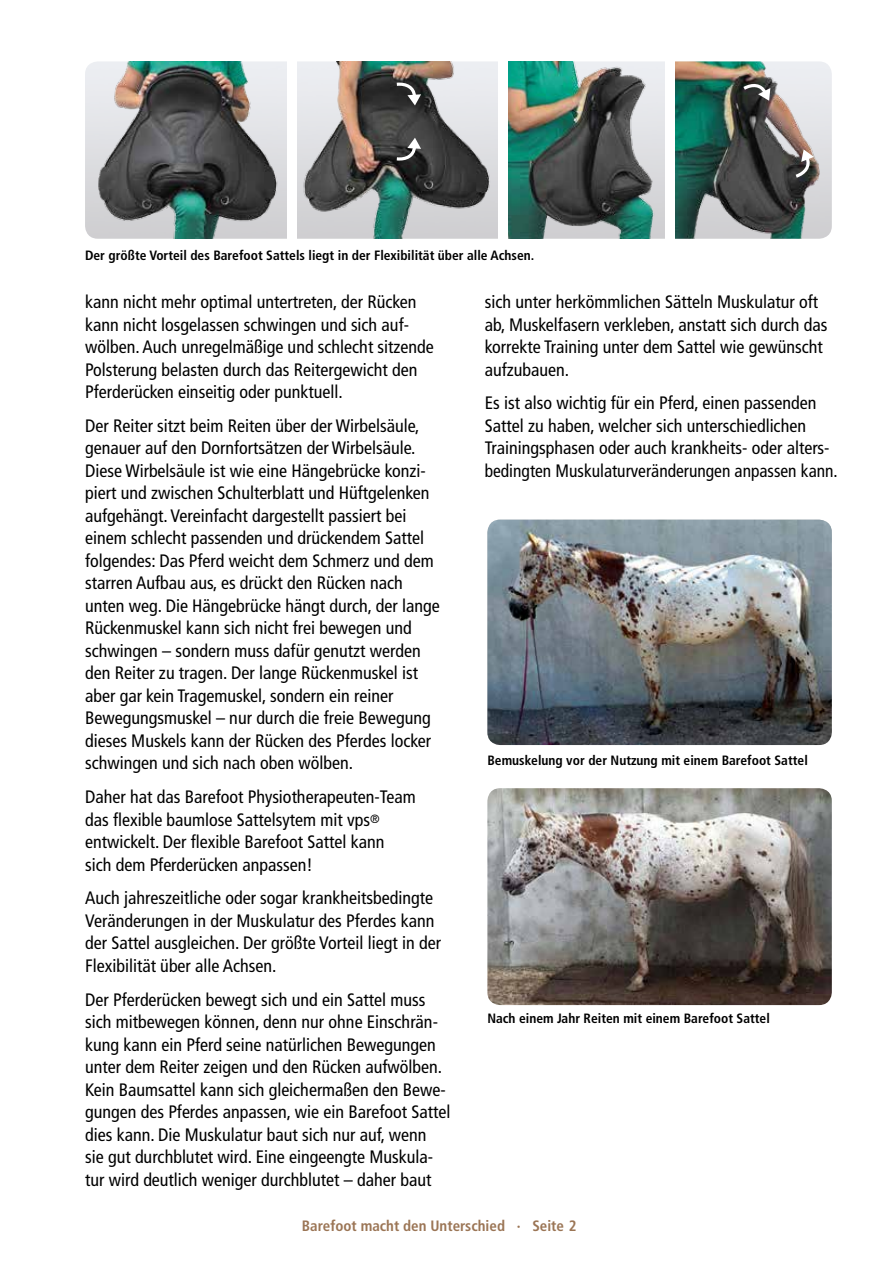
<style>
.page{position:relative;width:893px;height:1263px;background:#fff}
.page>*{position:absolute;margin:0;border:0;box-sizing:border-box;transform-origin:0 0}
.t1{font:condensed 18px/22.5px "Frutiger";color:#000}
.t2{font:700 condensed 15px "Frutiger";color:#9b7555}
.t3{font:700 condensed 13.5px "Frutiger";color:#000}
</style>
<div class="page">
<img style="left:675px;top:61px;width:157px;height:178px">
<img style="left:508px;top:61px;width:157px;height:178px">
<img style="left:297px;top:61px;width:201px;height:178px">
<img style="left:85px;top:61px;width:202px;height:178px">
<svg style="left:393px;top:138px;width:28px;height:24px"></svg>
<svg style="left:792px;top:149px;width:22px;height:31px"></svg>
<svg style="left:393px;top:81px;width:28px;height:24px"></svg>
<svg style="left:740px;top:84px;width:30px;height:17px"></svg>
<img style="left:487px;top:520px;width:345px;height:225px">
<img style="left:487px;top:788px;width:345px;height:217px">
<p class="t3" style="left:85px;top:247px;width:451px">Der größte Vorteil des Barefoot Sattels liegt in der Flexibilität über alle Achsen.</p>
<p class="t1" style="left:85px;top:291px;width:350px">kann nicht mehr optimal untertreten, der Rücken kann nicht losgelassen schwingen und sich auf&shy;wölben. Auch unregelmäßige und schlecht sitzende Polsterung belasten durch das Reitergewicht den Pferderücken einseitig oder punktuell.</p>
<p class="t1" style="left:85px;top:414px;width:356px">Der Reiter sitzt beim Reiten über der Wirbelsäule, genauer auf den Dornfortsätzen der Wirbelsäule.<br>Diese Wirbelsäule ist wie eine Hängebrücke konzi&shy;piert und zwischen Schulterblatt und Hüftgelenken aufgehängt. Vereinfacht dargestellt passiert bei einem schlecht passenden und drückendem Sattel folgendes: Das Pferd weicht dem Schmerz und dem starren Aufbau aus, es drückt den Rücken nach unten weg. Die Hängebrücke hängt durch, der lange Rückenmuskel kann sich nicht frei bewegen und schwingen – sondern muss dafür genutzt werden den Reiter zu tragen. Der lange Rückenmuskel ist aber gar kein Tragemuskel, sondern ein reiner Bewegungsmuskel – nur durch die freie Bewegung dieses Muskels kann der Rücken des Pferdes locker schwingen und sich nach oben wölben.</p>
<p class="t1" style="left:85px;top:786px;width:332px">Daher hat das Barefoot Physiotherapeuten-Team das flexible baumlose Sattelsytem mit vps<sup>® </sup>entwickelt. Der flexible Barefoot Sattel kann<br>sich dem Pferderücken anpassen!</p>
<p class="t1" style="left:85px;top:887px;width:358px">Auch jahreszeitliche oder sogar krankheitsbedingte Veränderungen in der Muskulatur des Pferdes kann der Sattel ausgleichen. Der größte Vorteil liegt in der Flexibilität über alle Achsen.</p>
<p class="t1" style="left:85px;top:988px;width:367px">Der Pferderücken bewegt sich und ein Sattel muss sich mitbewegen können, denn nur ohne Einschrän&shy;kung kann ein Pferd seine natürlichen Bewegungen unter dem Reiter zeigen und den Rücken aufwölben.<br>Kein Baumsattel kann sich gleichermaßen den Bewe&shy;gungen des Pferdes anpassen, wie ein Barefoot Sattel dies kann. Die Muskulatur baut sich nur auf, wenn<br>sie gut durchblutet wird. Eine eingeengte Muskula&shy;tur wird deutlich weniger durchblutet – daher baut</p>
<p class="t1" style="left:485px;top:291px;width:344px">sich unter herkömmlichen Sätteln Muskulatur oft ab, Muskelfasern verkleben, anstatt sich durch das korrekte Training unter dem Sattel wie gewünscht aufzubauen.</p>
<p class="t1" style="left:485px;top:392px;width:354px">Es ist also wichtig für ein Pferd, einen passenden Sattel zu haben, welcher sich unterschiedlichen Trainingsphasen oder auch krankheits- oder alters&shy;bedingten Muskulaturveränderungen anpassen kann.</p>
<p class="t3" style="left:487px;top:752px;width:322px">Bemuskelung vor der Nutzung mit einem Barefoot Sattel</p>
<p class="t3" style="left:487px;top:1010px;width:284px">Nach einem Jahr Reiten mit einem Barefoot Sattel</p>
<p class="t2" style="left:302px;top:1217px;width:276px">Barefoot macht den Unterschied · Seite 2</p>
</div>
